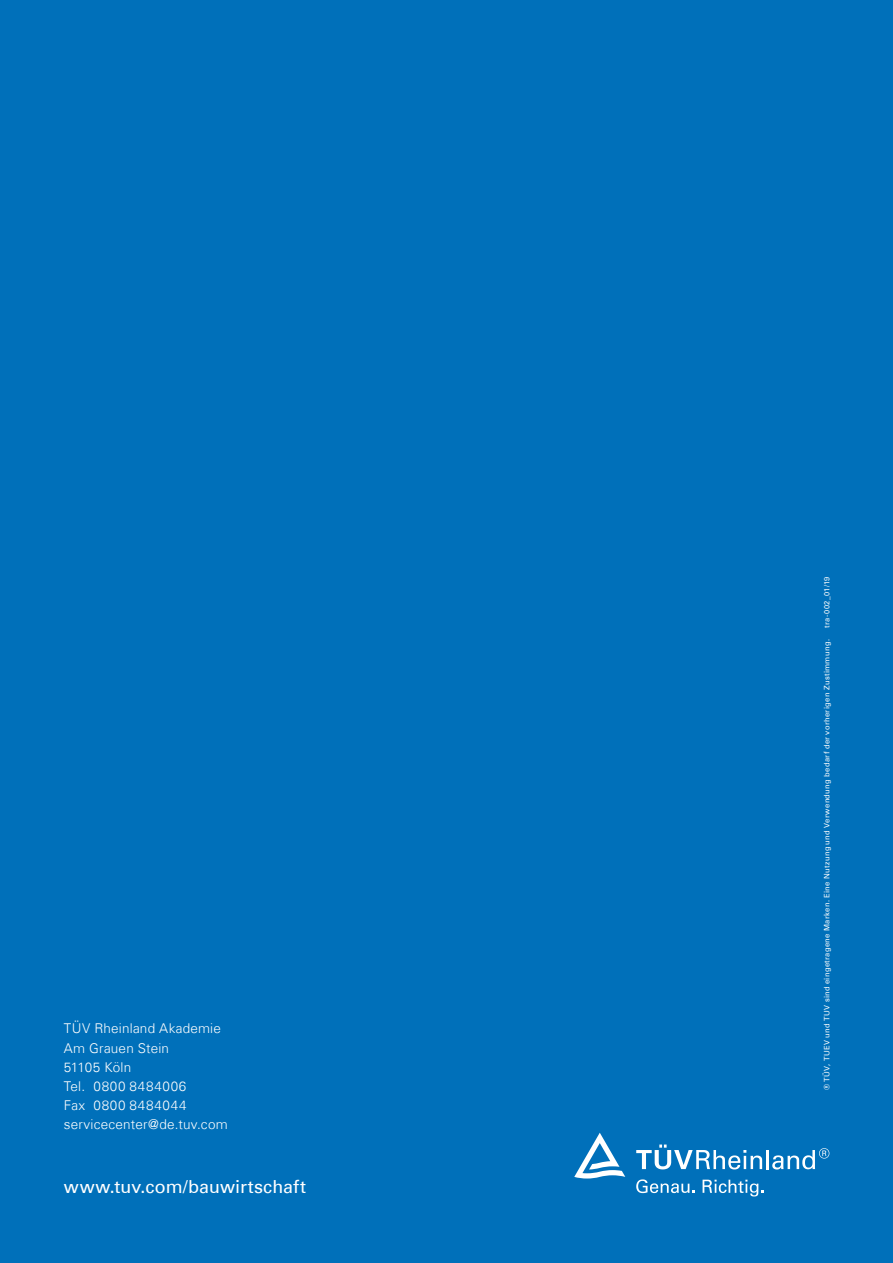
<style>
.page{position:relative;width:893px;height:1263px;background:#0070ba}
.page>*{position:absolute;margin:0;border:0;box-sizing:border-box;transform-origin:0 0}
._03_Copy{font:18px "Univers Com 55 Roman";letter-spacing:.005em;color:#fff}
._03_Copy-2{font:300 13.5px "Univers Com 45";letter-spacing:.02em;color:#fff}
._03_Copy-3{font:300 13.5px "Univers Com 45";letter-spacing:.05em;color:#fff}
._10_Trademark_Protec{font:7.5px "Univers Com 55 Roman";letter-spacing:.05em;color:#fff}
</style>
<div class="page">
<svg style="left:636px;top:1144px;width:126px;height:25px"></svg>
<hr style="left:766px;top:1150px;width:3px;height:19px;background:#fff">
<svg style="left:772px;top:1148px;width:57px;height:21px"></svg>
<svg style="left:636px;top:1179px;width:58px;height:14px"></svg>
<svg style="left:703px;top:1180px;width:60px;height:16px"></svg>
<svg style="left:574px;top:1133px;width:51px;height:45px"></svg>
<p class="_03_Copy-2" style="left:64px;top:1020px;width:159px">TÜV Rheinland Akademie</p>
<p class="_03_Copy-2" style="left:64px;top:1039px;width:107px">Am Grauen Stein</p>
<p class="_03_Copy-2" style="left:64px;top:1059px;width:69px">51105 Köln</p>
<p class="_03_Copy-3" style="left:64px;top:1078px;width:124px">Tel. 0800 8484006</p>
<p class="_03_Copy-3" style="left:64px;top:1097px;width:124px">Fax 0800 8484044</p>
<p class="_03_Copy-2" style="left:64px;top:1116px;width:165px">servicecenter@de.tuv.com</p>
<p class="_03_Copy" style="left:64px;top:1175px;width:244px">www.tuv.com/bauwirtschaft</p>
<p class="_10_Trademark_Protec" style="left:822px;top:628px;width:53px;rotate:-90deg">tra-002_01/19</p>
<p class="_10_Trademark_Protec" style="left:822px;top:1090px;width:452px;rotate:-90deg">® TÜV, TUEV und TUV sind eingetragene Marken. Eine Nutzung und Verwendung bedarf der vorherigen Zustimmung.</p>
</div>
